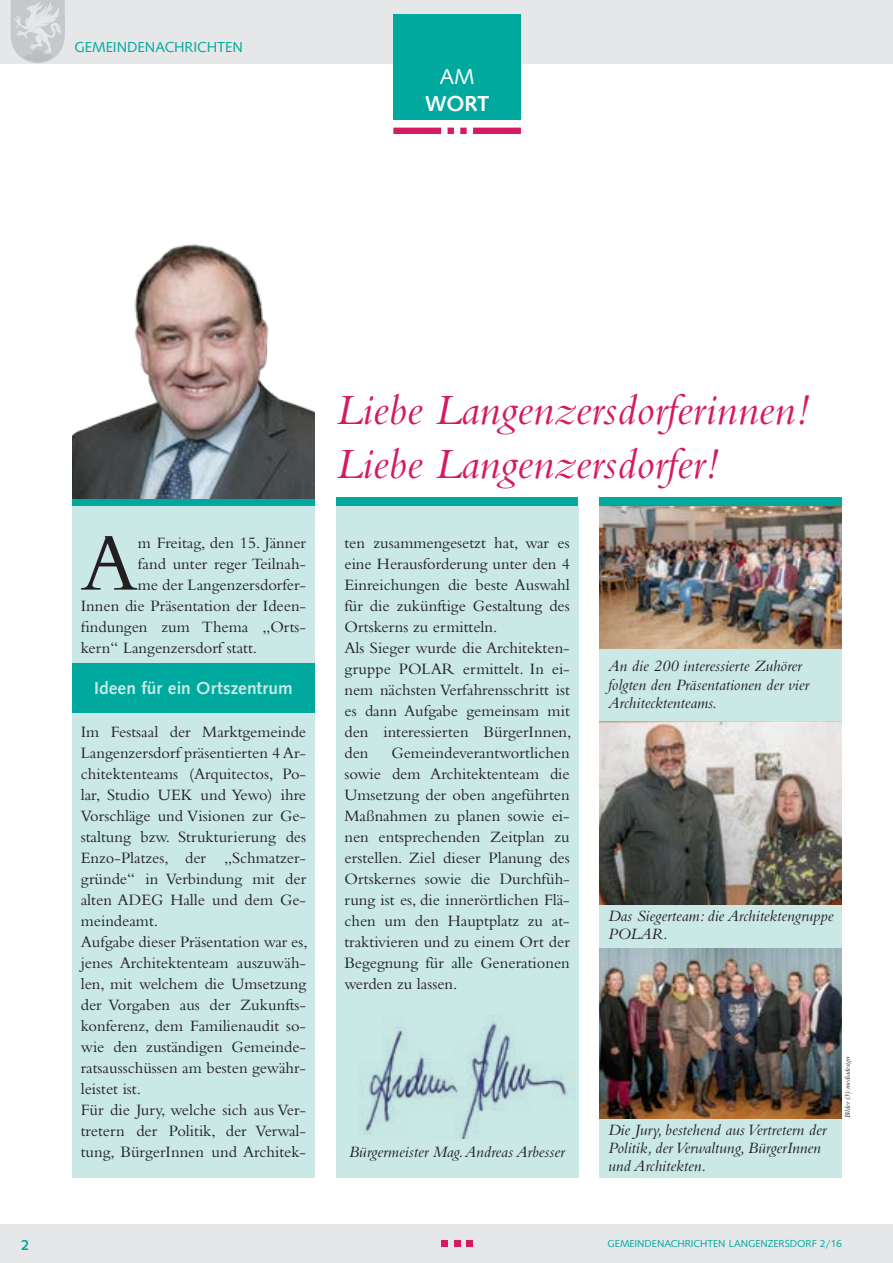
<style>
.page{position:relative;width:893px;height:1263px;background:#fff}
.page>*{position:absolute;margin:0;border:0;box-sizing:border-box;transform-origin:0 0}
.LE_Fließtext_Initial{font:84px "Bembo";color:#231f20}
.LE_Kapiteluntertitel{font:italic 45px "Bembo";color:#d51a62}
.LE_Kopfzeile{font:700 22.5px "Syntax";color:#fff}
.LE_Kopfzeile-2{font:22.5px "Syntax";color:#fff}
.LE_Zwischentitel{font:700 18px "Syntax";color:#c9e8e6}
.LE_Fließtext{font:16.5px/21px "Bembo";color:#231f20;text-align:justify}
.LE_Bildtext{font:italic 16.5px/18px "Bembo";color:#231f20}
.LE_Fließtext_Initial-2{font:16.5px "Bembo";color:#231f20}
.t1{font:15px "Syntax";color:#00a99d}
.LE_Paginierung{font:700 15px "Syntax";color:#00a99d}
.t2{font:10.5px "Syntax";color:#00a99d}
.LE_Bildtext-2{font:italic 7.5px "Bembo";letter-spacing:-.005em;color:#231f20}
</style>
<div class="page">
<div style="left:0;top:1225px;width:893px;height:38px;background:#e6e7e9"></div>
<div style="left:0;top:0;width:893px;height:64px;background:#e6e7e9"></div>
<svg style="left:11px;top:0;width:54px;height:63px"></svg>
<div style="left:72px;top:506px;width:243px;height:672px;background:#c9e8e6"></div>
<div style="left:336px;top:506px;width:242px;height:672px;background:#c9e8e6"></div>
<div style="left:600px;top:506px;width:242px;height:672px;background:#c9e8e6"></div>
<div style="left:336px;top:497px;width:242px;height:9px;background:#00a99d"></div>
<div style="left:600px;top:497px;width:242px;height:9px;background:#00a99d"></div>
<div style="left:72px;top:497px;width:243px;height:9px;background:#00a99d"></div>
<img style="left:361px;top:1016px;width:207px;height:122px">
<img style="left:600px;top:948px;width:242px;height:170px">
<img style="left:600px;top:722px;width:242px;height:182px">
<img style="left:600px;top:506px;width:242px;height:143px">
<img style="left:72px;top:244px;width:243px;height:254px">
<div style="left:393px;top:14px;width:128px;height:106px;background:#00a99d"></div>
<svg style="left:393px;top:128px;width:128px;height:6px"></svg>
<div style="left:441px;top:1240px;width:7px;height:7px;background:#d51a62"></div>
<div style="left:454px;top:1240px;width:6px;height:7px;background:#d51a62"></div>
<div style="left:467px;top:1240px;width:6px;height:7px;background:#d51a62"></div>
<div style="left:72px;top:663px;width:243px;height:49px;background:#00a99d"></div>
<p class="t1" style="left:74px;top:39px;width:170px">GEMEINDENACHRICHTEN</p>
<p class="LE_Kopfzeile-2" style="left:440px;top:64px;width:36px">AM</p>
<p class="LE_Kopfzeile" style="left:425px;top:91px;width:65px">WORT</p>
<p class="LE_Fließtext_Initial" style="left:81px;top:514px;width:58px">A</p>
<p class="LE_Fließtext_Initial-2" style="left:138px;top:533px;width:170px">m Freitag, den 15. Jänner</p>
<p class="LE_Fließtext_Initial-2" style="left:138px;top:554px;width:170px">fand unter reger Teilnah-</p>
<p class="LE_Fließtext_Initial-2" style="left:138px;top:575px;width:170px">me der Langenzersdorfer-</p>
<p class="LE_Fließtext_Initial-2" style="left:81px;top:596px;width:227px">Innen die Präsentation der Ideen-</p>
<p class="LE_Fließtext_Initial-2" style="left:81px;top:617px;width:227px">findungen zum Thema „Orts-</p>
<p class="LE_Fließtext_Initial-2" style="left:81px;top:638px;width:178px">kern“ Langenzersdorf statt.</p>
<p class="LE_Zwischentitel" style="left:94px;top:678px;width:200px">Ideen für ein Ortszentrum</p>
<p class="LE_Fließtext" style="left:81px;top:721px;width:227px">Im Festsaal der Marktgemeinde Langenzersdorf präsentierten 4 Ar&shy;chitektenteams (Arquitectos, Po&shy;lar, Studio UEK und Yewo) ihre Vorschläge und Visionen zur Ge&shy;staltung bzw. Strukturierung des Enzo-Platzes, der „Schmatzer&shy;gründe“ in Verbindung mit der alten ADEG Halle und dem Ge&shy;meindeamt.</p>
<p class="LE_Fließtext" style="left:81px;top:931px;width:228px">Aufgabe dieser Präsentation war es, jenes Architektenteam auszuwäh&shy;len, mit welchem die Umsetzung der Vorgaben aus der Zukunfts&shy;konferenz, dem Familienaudit so&shy;wie den zuständigen Gemeinde&shy;ratsausschüssen am besten gewähr&shy;leistet ist.</p>
<p class="LE_Fließtext" style="left:81px;top:1099px;width:227px">Für die Jury, welche sich aus Ver&shy;tretern der Politik, der Verwal&shy;tung, BürgerInnen und Architek-</p>
<p class="LE_Kapiteluntertitel" style="left:336px;top:384px;width:474px">Liebe Langenzersdorferinnen!</p>
<p class="LE_Kapiteluntertitel" style="left:336px;top:438px;width:383px">Liebe Langenzersdorfer!</p>
<p class="LE_Fließtext" style="left:344px;top:532px;width:227px">ten zusammengesetzt hat, war es eine Herausforderung unter den 4<br>Einreichungen die beste Auswahl für die zukünftige Gestaltung des Ortskerns zu ermitteln.</p>
<p class="LE_Fließtext" style="left:344px;top:637px;width:228px">Als Sieger wurde die Architekten&shy;gruppe POLAR ermittelt. In ei&shy;nem nächsten Verfahrensschritt ist es dann Aufgabe gemeinsam mit den interessierten BürgerInnen, den</p>
<p class="LE_Fließtext" style="left:344px;top:742px;width:227px;text-indent:47px">Gemeindeverantwortlichen sowie dem Architektenteam die Umsetzung der oben angeführten Maßnahmen zu planen sowie ei&shy;nen entsprechenden Zeitplan zu erstellen. Ziel dieser Planung des Ortskernes sowie die Durchfüh&shy;rung ist es, die innerörtlichen Flä&shy;chen um den Hauptplatz zu at&shy;traktivieren und zu einem Ort der Begegnung für alle Generationen werden zu lassen.</p>
<p class="LE_Bildtext" style="left:608px;top:657px;width:202px">An die 200 interessierte Zuhörer folgten den Präsentationen der vier<br>Architecktenteams.</p>
<p class="LE_Bildtext" style="left:608px;top:907px;width:227px">Das Siegerteam: die Architektengruppe<br>POLAR.</p>
<p class="LE_Bildtext" style="left:349px;top:1142px;width:217px">Bürgermeister Mag. Andreas Arbesser</p>
<p class="LE_Bildtext" style="left:608px;top:1121px;width:220px">Die Jury, bestehend aus Vertretern der<br>Politik, der Verwaltung, BürgerInnen und Architekten.</p>
<p class="LE_Bildtext-2" style="left:843px;top:1118px;width:63px;rotate:-90deg">Bilder (3): mediadesign</p>
<p class="LE_Paginierung" style="left:21px;top:1236px;width:10px">2</p>
<p class="t2" style="left:608px;top:1238px;width:236px">GEMEINDENACHRICHTEN LANGENZERSDORF 2/16</p>
</div>
